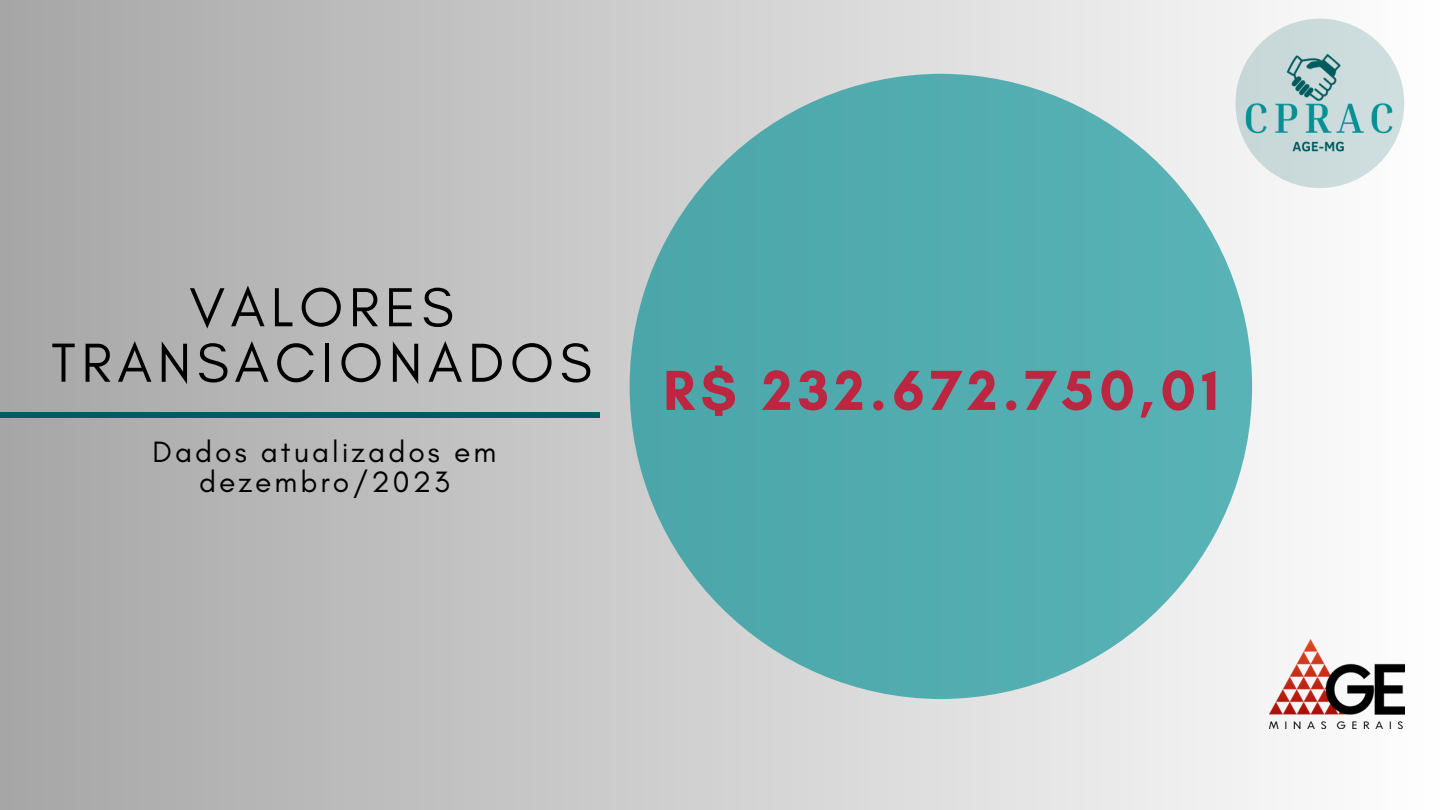
<style>
.page{position:relative;width:1440px;height:810px;background:#fff}
.page>*{position:absolute;margin:0;border:0;box-sizing:border-box;transform-origin:0 0}
.t1{font:700 57.5px "Glacial Indifference";letter-spacing:.1em;color:#bd2640}
.t2{font:56px/55.5px "Glacial Indifference";letter-spacing:.1em;color:#000;text-align:center}
.t3{font:30px/30px "Glacial Indifference";letter-spacing:.1em;color:#000;text-align:center}
</style>
<div class="page">
<div style="left:0;top:0;width:1440px;height:810px;background:linear-gradient(to right,#a6a6a6,#fefefe)"></div>
<div style="left:630px;top:74px;width:622px;height:625px;background:#52acb0;border-radius:50%"></div>
<div style="left:1235px;top:19px;width:169px;height:169px;background:#cbdbdc;border-radius:50%"></div>
<img style="left:1234px;top:54px;width:171px;height:99px">
<img style="left:1269px;top:640px;width:136px;height:89px">
<div style="left:0;top:412px;width:600px;height:6px;background:#015b60"></div>
<p class="t2" style="left:51px;top:279px;width:542px">VALORES<br>TRANSACIONADOS</p>
<h1 class="t3" style="left:153px;top:437px;width:345px">Dados atualizados em dezembro/2023</h1>
<p class="t1" style="left:663px;top:355px;width:557px">R$ 232.672.750,01</p>
</div>
